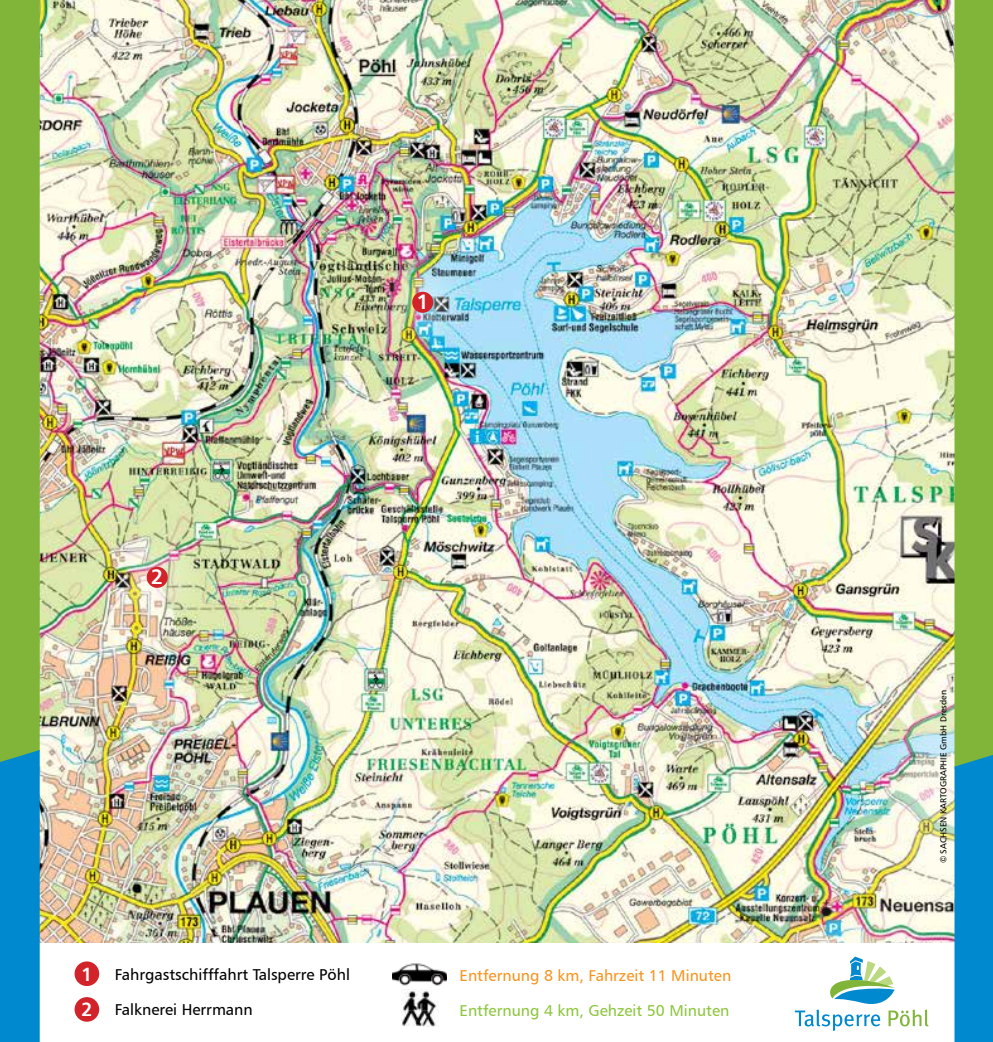
<style>
.page{position:relative;width:993px;height:1042px;background:#fff}
.page>*{position:absolute;margin:0;border:0;box-sizing:border-box;transform-origin:0 0}
.t1{font:21px "Humanist 777 BT Bold B";color:#fff}
.t2{font:15.75px "Humanist 777 BT Roman B";color:#000}
.t3{font:15.75px "Humanist 777 BT Roman B";color:#f7941e}
.t4{font:15.75px "Humanist 777 BT Roman B";color:#8dc63f}
.t5{font:8.75px "Humanist 777 BT Roman B";color:#000}
.s1{font-family:"Humanist 777 BT Bold B";font-size:19.25px;color:#fff}
</style>
<div class="page">
<img style="left:40px;top:0;width:914px;height:943px">
<div style="left:846px;top:602px;width:146px;height:349px;background:#fff;opacity:.75"></div>
<div style="left:102px;top:522px;width:110px;height:110px;background:#fff;opacity:.75"></div>
<div style="left:147px;top:567px;width:21px;height:21px;background:#d2232a;border-radius:11px"></div>
<div style="left:75px;top:961px;width:24px;height:25px;background:#d2232a;border-radius:12px"></div>
<div style="left:75px;top:997px;width:24px;height:24px;background:#d2232a;border-radius:12px"></div>
<div style="left:705px;top:867px;width:287px;height:175px;background:#fff;opacity:.75"></div>
<svg style="left:794px;top:956px;width:134px;height:75px"></svg>
<img style="left:392px;top:963px;width:55px;height:23px">
<img style="left:401px;top:991px;width:37px;height:35px">
<div style="left:367px;top:247px;width:111px;height:110px;background:#fff;opacity:.75"></div>
<div style="left:412px;top:292px;width:21px;height:21px;background:#d2232a;border-radius:11px"></div>
<svg style="left:0;top:0;width:40px;height:1042px;background:#5da861"></svg>
<svg style="left:954px;top:0;width:38px;height:1042px;background:#5fa962"></svg>
<h1 class="t1" style="left:151px;top:563px;width:14px">2</h1>
<h1 class="t1" style="left:416px;top:288px;width:14px">1</h1>
<p class="t2" style="left:81px;top:964px;width:270px"><span class="s1">1</span> Fahrgastschifffahrt Talsperre Pöhl</p>
<p class="t2" style="left:81px;top:1000px;width:173px"><span class="s1">2</span> Falknerei Herrmann</p>
<p class="t3" style="left:459px;top:965px;width:273px">Entfernung 8 km, Fahrzeit 11 Minuten</p>
<p class="t4" style="left:459px;top:1001px;width:271px">Entfernung 4 km, Gehzeit 50 Minuten</p>
<p class="t5" style="left:937px;top:863px;width:175px;rotate:-90deg">© SACHSEN KARTOGRAPHIE GmbH Dresden</p>
</div>
